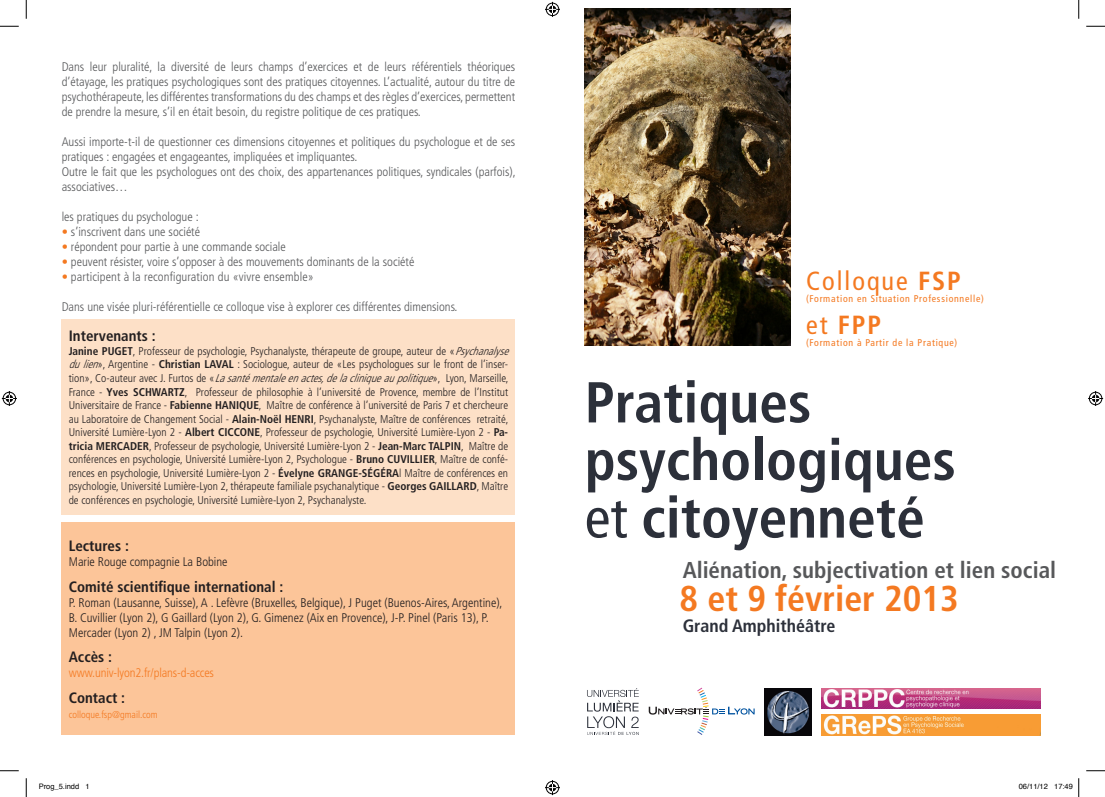
<style>
.page{position:relative;width:1105px;height:797px;background:#fff}
.page>*{position:absolute;margin:0;border:0;box-sizing:border-box;transform-origin:0 0}
.t1{font:700 condensed 57.5px/57.5px "Frutiger";color:#2c303a}
.t2{font:700 condensed 35.88px "Frutiger";color:#f47921}
.t3{font:condensed 26.25px "Frutiger";letter-spacing:.075em;color:#f47921}
.t4{font:700 condensed 26.25px "Frutiger";color:#f47921}
.t5{font:700 condensed 23px "Frutiger";color:#57585a}
.t6{font:700 condensed 17.88px "Frutiger";color:#2c303a}
.t7{font:700 condensed 15px "Frutiger";color:#231f20}
.t8{font:300 condensed 12.5px/15px "Frutiger";color:#57585a}
.t9{font:300 condensed 12.5px/15px "Frutiger";color:#231f20}
.t10{font:300 condensed 12.5px "Frutiger";letter-spacing:-.01em;color:#f47921}
.t11{font:300 condensed 11.25px/13.5px "Frutiger";color:#231f20}
.t12{font:300 condensed 10px "Frutiger";color:#f47921}
.t13{font:condensed 9.88px "Frutiger";letter-spacing:.075em;color:#f47921}
.t14{font:7.5px "Helvetica";color:#000}
.s1{color:#f47921}
.s2{font-weight:700}
.s3{font-style:italic}
.s4{font-weight:400}
</style>
<div class="page">
<svg style="left:587px;top:688px;width:52px;height:47px"></svg>
<img style="left:821px;top:688px;width:219px;height:20px">
<img style="left:764px;top:688px;width:47px;height:47px">
<img style="left:821px;top:714px;width:219px;height:21px">
<svg style="left:649px;top:687px;width:106px;height:48px"></svg>
<img style="left:585px;top:9px;width:206px;height:336px">
<div style="left:62px;top:522px;width:453px;height:213px;background:#fcc599"></div>
<div style="left:62px;top:319px;width:453px;height:196px;background:#fde0c7"></div>
<svg style="left:0;top:25px;width:19px;height:2px"></svg>
<svg style="left:1086px;top:25px;width:19px;height:2px"></svg>
<svg style="left:0;top:770px;width:19px;height:1px"></svg>
<svg style="left:1086px;top:770px;width:19px;height:1px"></svg>
<svg style="left:25px;top:0;width:2px;height:19px"></svg>
<svg style="left:25px;top:778px;width:2px;height:19px"></svg>
<svg style="left:1078px;top:0;width:1px;height:19px"></svg>
<svg style="left:545px;top:2px;width:15px;height:15px"></svg>
<svg style="left:545px;top:780px;width:15px;height:15px"></svg>
<svg style="left:2px;top:391px;width:15px;height:15px"></svg>
<svg style="left:1088px;top:391px;width:15px;height:15px"></svg>
<svg style="left:1078px;top:778px;width:1px;height:19px"></svg>
<p class="t8" style="left:62px;top:59px;width:455px;text-align:justify">Dans leur pluralité, la diversité de leurs champs d’exercices et de leurs référentiels théoriques d’étayage, les pratiques psychologiques sont des pratiques citoyennes. L’actualité, autour du titre de psychothérapeute, les différentes transformations du des champs et des règles d’exercices, permettent de prendre la mesure, s’il en était besoin, du registre politique de ces pratiques.</p>
<p class="t8" style="left:62px;top:134px;width:455px">Aussi importe-t-il de questionner ces dimensions citoyennes et politiques du psychologue et de ses pratiques : engagées et engageantes, impliquées et impliquantes.</p>
<p class="t8" style="left:62px;top:164px;width:455px">Outre le fait que les psychologues ont des choix, des appartenances politiques, syndicales (parfois), associatives…</p>
<p class="t8" style="left:62px;top:209px;width:139px">les pratiques du psychologue :</p>
<p class="t8" style="left:62px;top:224px;width:140px"><span class="s1">•</span> s’inscrivent dans une société</p>
<p class="t8" style="left:62px;top:239px;width:226px"><span class="s1">•</span> répondent pour partie à une commande sociale</p>
<p class="t8" style="left:62px;top:254px;width:354px"><span class="s1">•</span> peuvent résister, voire s’opposer à des mouvements dominants de la société</p>
<p class="t8" style="left:62px;top:269px;width:254px"><span class="s1">•</span> participent à la reconfiguration du «vivre ensemble»</p>
<p class="t8" style="left:62px;top:299px;width:397px">Dans une visée pluri-référentielle ce colloque vise à explorer ces différentes dimensions.</p>
<p class="t7" style="left:69px;top:327px;width:88px">Intervenants :</p>
<p class="t11" style="left:69px;top:344px;width:446px"><span class="s2">Janine PUGET</span>, Professeur de psychologie, Psychanalyste, thérapeute de groupe, auteur de «<span class="s3">Psychanalyse dulien</span>», Argentine - <span class="s2">Christian LAVAL</span> : Sociologue, auteur de «Les psychologues sur le front de l’inser&shy;tion», Co-auteur avec J. Furtos de «<span class="s3">Lasantémentaleenactes,delacliniqueaupolitique</span>», Lyon, Marseille, France - <span class="s2">Yves SCHWARTZ</span>, Professeur de philosophie à l’université de Provence, membre de l’Institut Universitaire de France - <span class="s2">Fabienne HANIQUE</span>, Maître de conférence à l’université de Paris 7 et chercheure au Laboratoire de Changement Social - <span class="s2">Alain-Noël HENRI</span>, Psychanalyste, Maître de conférences retraité, Université Lumière-Lyon 2 - <span class="s2">Albert CICCONE</span>, Professeur de psychologie, Université Lumière-Lyon 2 - <span class="s2">Pa&shy;tricia MERCADER</span>, Professeur de psychologie, Université Lumière-Lyon 2 - <span class="s2">Jean-Marc TALPIN</span>, Maître de conférences en psychologie, Université Lumière-Lyon 2, Psychologue - <span class="s2">Bruno CUVILLIER</span>, Maître de confé&shy;rences en psychologie, Université Lumière-Lyon 2 - <span class="s2">Évelyne GRANGE-SÉGÉRA</span>l Maître de conférences en psychologie, Université Lumière-Lyon 2, thérapeute familiale psychanalytique - <span class="s2">Georges GAILLARD</span>, Maître de conférences en psychologie, Université Lumière-Lyon 2, Psychanalyste.</p>
<p class="t7" style="left:69px;top:537px;width:62px">Lectures :</p>
<p class="t9" style="left:69px;top:554px;width:160px">Marie Rouge compagnie La Bobine</p>
<p class="t7" style="left:69px;top:577px;width:216px">Comité scientifique international :</p>
<p class="t9" style="left:69px;top:595px;width:435px">P. Roman (Lausanne, Suisse), A . Lefèvre (Bruxelles, Belgique), J Puget (Buenos-Aires, Argentine),<br>B. Cuvillier (Lyon 2), G Gaillard (Lyon 2), G. Gimenez (Aix en Provence), J-P. Pinel (Paris 13), P.<br>Mercader (Lyon 2) , JM Talpin (Lyon 2).</p>
<p class="t7" style="left:69px;top:648px;width:45px">Accès :</p>
<p class="t10" style="left:69px;top:666px;width:147px">www.univ-lyon2.fr/plans-d-acces</p>
<p class="t7" style="left:69px;top:688px;width:58px">Contact :</p>
<p class="t12" style="left:69px;top:708px;width:90px">colloque.fsp@gmail.com</p>
<h3 class="t3" style="left:806px;top:266px;width:156px">Colloque <span class="s2">FSP</span></h3>
<p class="t13" style="left:806px;top:293px;width:179px">(Formation en Situation Professionnelle)</p>
<h3 class="t4" style="left:806px;top:309px;width:76px"><span class="s4">et</span> FPP</h3>
<p class="t13" style="left:806px;top:336px;width:153px">(Formation à Partir de la Pratique)</p>
<h1 class="t1" style="left:585px;top:374px;width:373px">Pratiques psychologiques <span class="s4">et</span> citoyenneté</h1>
<h3 class="t5" style="left:683px;top:556px;width:375px">Aliénation, subjectivation et lien social</h3>
<h2 class="t2" style="left:679px;top:577px;width:281px">8 et 9 février 2013</h2>
<h3 class="t6" style="left:683px;top:615px;width:154px">Grand Amphithéâtre</h3>
<p class="t14" style="left:39px;top:781px;width:52px">Prog_5.indd 1</p>
<p class="t14" style="left:1019px;top:781px;width:56px">06/11/12 17:49</p>
</div>
